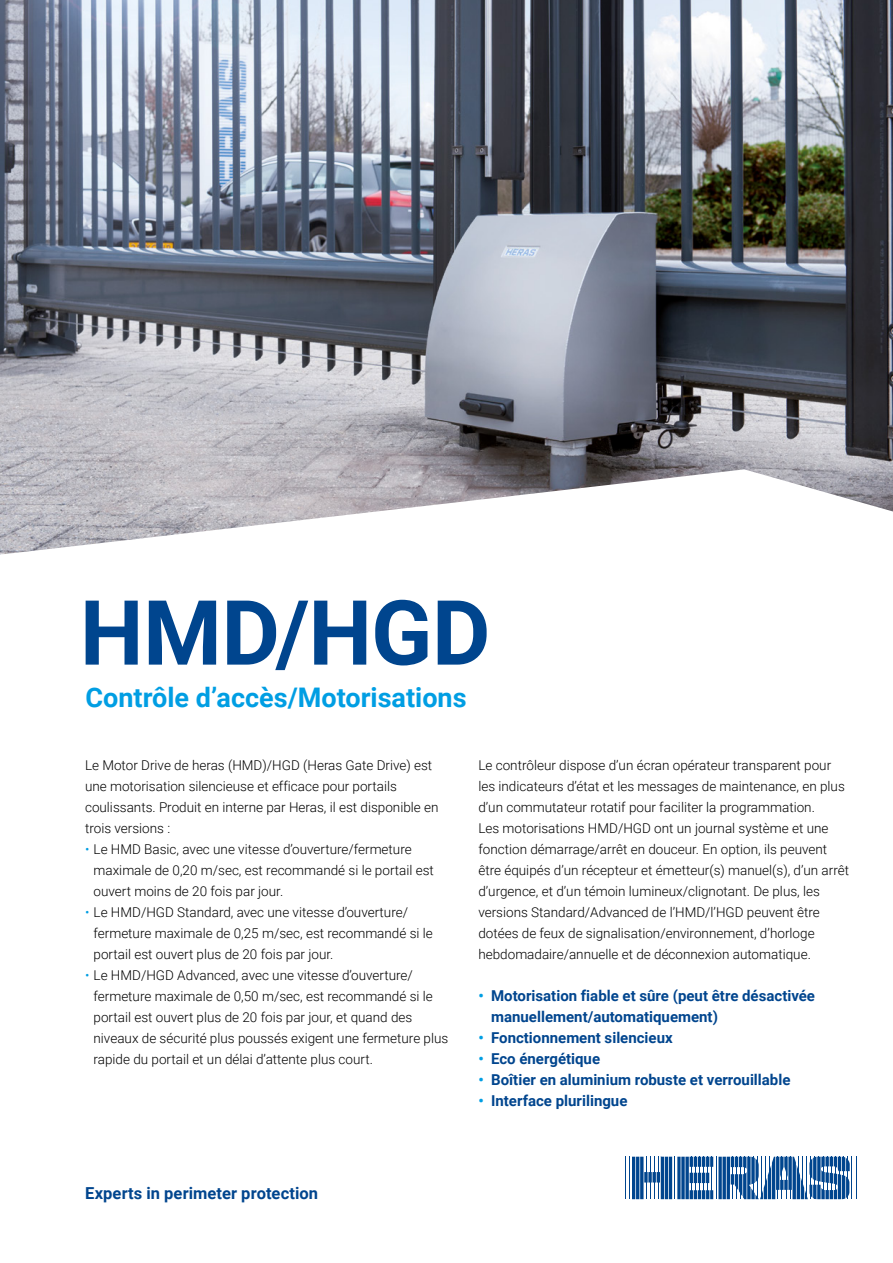
<style>
.page{position:relative;width:893px;height:1263px;background:#fff}
.page>*{position:absolute;margin:0;border:0;box-sizing:border-box;transform-origin:0 0}
.t1{font:700 90px "Roboto";letter-spacing:-.005em;color:#00458e}
.t2{font:700 27px "Roboto";color:#009ee3}
.t3{font:700 16.5px "Roboto";letter-spacing:.005em;color:#00458e}
.t4{font:700 15px/21px "Roboto";color:#00458e}
.t5{font:300 13.5px/21px "Roboto";color:#000}
.s1{color:#009ee3}
</style>
<div class="page">
<img style="left:0;top:0;width:893px;height:555px">
<hr style="left:625px;top:1157px;width:1px;height:42px;background:#00458e">
<hr style="left:629px;top:1157px;width:1px;height:42px;background:#00458e">
<hr style="left:646px;top:1157px;width:1px;height:42px;background:#00458e">
<hr style="left:650px;top:1157px;width:1px;height:42px;background:#00458e">
<hr style="left:654px;top:1157px;width:1px;height:42px;background:#00458e">
<hr style="left:658px;top:1157px;width:1px;height:42px;background:#00458e">
<hr style="left:674px;top:1157px;width:1px;height:42px;background:#00458e">
<hr style="left:852px;top:1157px;width:1px;height:42px;background:#00458e">
<hr style="left:856px;top:1157px;width:1px;height:42px;background:#00458e">
<hr style="left:669px;top:1157px;width:3px;height:42px;background:#00458e">
<hr style="left:665px;top:1157px;width:3px;height:42px;background:#00458e">
<hr style="left:661px;top:1157px;width:3px;height:42px;background:#00458e">
<hr style="left:640px;top:1157px;width:3px;height:42px;background:#00458e">
<hr style="left:636px;top:1157px;width:3px;height:42px;background:#00458e">
<hr style="left:632px;top:1157px;width:3px;height:42px;background:#00458e">
<svg style="left:657px;top:1172px;width:3px;height:10px"></svg>
<svg style="left:652px;top:1172px;width:4px;height:10px"></svg>
<svg style="left:648px;top:1172px;width:4px;height:10px"></svg>
<svg style="left:644px;top:1172px;width:4px;height:10px"></svg>
<svg style="left:685px;top:1157px;width:4px;height:42px"></svg>
<svg style="left:681px;top:1157px;width:4px;height:42px"></svg>
<svg style="left:677px;top:1157px;width:4px;height:42px"></svg>
<svg style="left:690px;top:1157px;width:160px;height:42px"></svg>
<h1 class="t1" style="left:80px;top:569px;width:412px">HMD/HGD</h1>
<h2 class="t2" style="left:86px;top:678px;width:383px">Contrôle d’accès/Motorisations</h2>
<p class="t5" style="left:85px;top:754px;width:355px">Le Motor Drive de heras (HMD)/HGD (Heras Gate Drive) est une motorisation silencieuse et efficace pour portails coulissants. Produit en interne par Heras, il est disponible en trois versions :</p>
<p class="t5" style="left:94px;top:838px;width:342px;text-indent:-9px"><span class="s1">•</span> Le HMD Basic, avec une vitesse d’ouverture/fermeture maximale de 0,20 m/sec, est recommandé si le portail est ouvert moins de 20 fois par jour.</p>
<p class="t5" style="left:94px;top:901px;width:341px;text-indent:-9px"><span class="s1">•</span> Le HMD/HGD Standard, avec une vitesse d’ouverture/ fermeture maximale de 0,25 m/sec, est recommandé si le portail est ouvert plus de 20 fois par jour.</p>
<p class="t5" style="left:94px;top:964px;width:356px;text-indent:-9px"><span class="s1">•</span> Le HMD/HGD Advanced, avec une vitesse d’ouverture/ fermeture maximale de 0,50 m/sec, est recommandé si le portail est ouvert plus de 20 fois par jour, et quand des niveaux de sécurité plus poussés exigent une fermeture plus rapide du portail et un délai d’attente plus court.</p>
<p class="t5" style="left:478px;top:754px;width:372px">Le contrôleur dispose d’un écran opérateur transparent pour les indicateurs d’état et les messages de maintenance, en plus d’un commutateur rotatif pour faciliter la programmation.<br>Les motorisations HMD/HGD ont un journal système et une fonction démarrage/arrêt en douceur. En option, ils peuvent être équipés d’un récepteur et émetteur(s) manuel(s), d’un arrêt d’urgence, et d’un témoin lumineux/clignotant. De plus, les versions Standard/Advanced de l’HMD/l’HGD peuvent être dotées de feux de signalisation/environnement, d’horloge hebdomadaire/annuelle et de déconnexion automatique.</p>
<p class="t4" style="left:491px;top:984px;width:325px;text-indent:-13px"><span class="s1">•</span> Motorisation fiable et sûre (peut être désactivée manuellement/automatiquement)</p>
<p class="t4" style="left:478px;top:1026px;width:196px"><span class="s1">•</span> Fonctionnement silencieux</p>
<p class="t4" style="left:478px;top:1047px;width:123px"><span class="s1">•</span> Eco énergétique</p>
<p class="t4" style="left:478px;top:1068px;width:314px"><span class="s1">•</span> Boîtier en aluminium robuste et verrouillable</p>
<p class="t4" style="left:478px;top:1089px;width:151px"><span class="s1">•</span> Interface plurilingue</p>
<p class="t3" style="left:85px;top:1181px;width:235px">Experts in perimeter protection</p>
</div>
